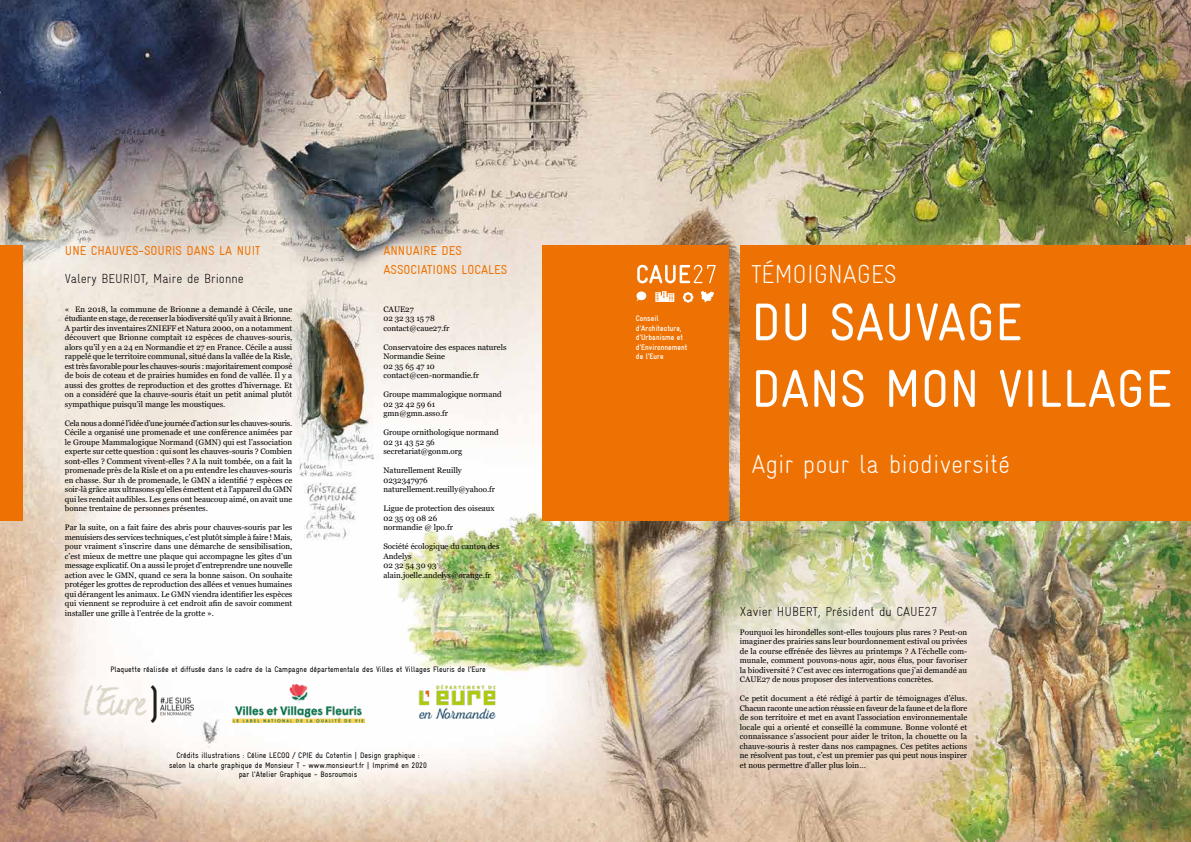
<style>
.page{position:relative;width:1191px;height:842px;background:#fff}
.page>*{position:absolute;margin:0;border:0;box-sizing:border-box;transform-origin:0 0}
.t1{font:53px/66.5px "Gravur Condensed Reg CE";color:#fff}
.t2{font:26px "Gravur Condensed Light CE";color:#fff}
.t3{font:13px "Gravur Condensed Light CE";color:#000}
.t4{font:13px/19px "Gravur Condensed Reg CE";color:#ee7203}
.t5{font:8px/9.5px "Georgia";color:#000}
.t6{font:8px/9.5px "Gravur Condensed Reg CE";color:#000;text-align:center}
.t7{font:8px/9.5px "Gravur Condensed Bold CE";letter-spacing:.005em;color:#fff}
</style>
<div class="page">
<img style="left:0;top:0;width:1191px;height:842px">
<img style="left:409px;top:684px;width:97px;height:38px">
<div style="left:740px;top:245px;width:451px;height:276px;background:#ee7203"></div>
<div style="left:542px;top:245px;width:186px;height:276px;background:#ee7203"></div>
<svg style="left:683px;top:292px;width:10px;height:11px"></svg>
<svg style="left:655px;top:291px;width:19px;height:11px"></svg>
<div style="left:636px;top:291px;width:10px;height:9px;background:#fff;border-radius:50%"></div>
<svg style="left:701px;top:291px;width:13px;height:11px"></svg>
<svg style="left:637px;top:264px;width:78px;height:19px"></svg>
<img style="left:84px;top:686px;width:109px;height:36px">
<img style="left:233px;top:684px;width:132px;height:38px">
<div style="left:0;top:245px;width:23px;height:276px;background:#ee7203"></div>
<h3 class="t4" style="left:65px;top:241px;width:197px">UNE CHAUVES-SOURIS DANS LA NUIT</h3>
<h3 class="t3" style="left:65px;top:271px;width:180px">Valery BEURIOT, Maire de Brionne</h3>
<p class="t5" style="left:65px;top:304px;width:229px;text-align:justify">« En 2018, la commune de Brionne a demandé à Cécile, une étudiante en stage, de recenser la biodiversité qu’il y avait à Brionne.<br>A partir des inventaires ZNIEFF et Natura 2000, on a notamment découvert que Brionne comptait 12 espèces de chauves-souris, alors qu’il y en a 24 en Normandie et 27 en France. Cécile a aussi rappelé que le territoire communal, situé dans la vallée de la Risle, est très favorable pour les chauves-souris : majoritairement composé de bois de coteau et de prairies humides en fond de vallée. Il y a aussi des grottes de reproduction et des grottes d’hivernage. Et on a considéré que la chauve-souris était un petit animal plutôt sympathique puisqu’il mange les moustiques.</p>
<p class="t5" style="left:65px;top:418px;width:229px;text-align:justify">Cela nous a donné l’idée d’une journée d’action sur les chauves-souris.<br>Cécile a organisé une promenade et une conférence animées par le Groupe Mammalogique Normand (GMN) qui est l’association experte sur cette question : qui sont les chauves-souris ? Combien sont-elles ? Comment vivent-elles ? A la nuit tombée, on a fait la promenade près de la Risle et on a pu entendre les chauves-souris en chasse. Sur 1h de promenade, le GMN a identifié 7 espèces ce soir-là grâce aux ultrasons qu’elles émettent et à l’appareil du GMN qui les rendait audibles. Les gens ont beaucoup aimé, on avait une bonne trentaine de personnes présentes.</p>
<p class="t5" style="left:65px;top:523px;width:229px;text-align:justify">Par la suite, on a fait faire des abris pour chauves-souris par les menuisiers des services techniques, c’est plutôt simple à faire ! Mais, pour vraiment s’inscrire dans une démarche de sensibilisation, c’est mieux de mettre une plaque qui accompagne les gîtes d’un message explicatif. On a aussi le projet d’entreprendre une nouvelle action avec le GMN, quand ce sera la bonne saison. On souhaite protéger les grottes de reproduction des allées et venues humaines qui dérangent les animaux. Le GMN viendra identifier les espèces qui viennent se reproduire à cet endroit afin de savoir comment installer une grille à l’entrée de la grotte ».</p>
<h3 class="t4" style="left:383px;top:241px;width:125px">ANNUAIRE DES<br>ASSOCIATIONS LOCALES</h3>
<p class="t5" style="left:383px;top:304px;width:67px">CAUE27<br>02 32 33 15 78 contact@caue27.fr</p>
<p class="t5" style="left:383px;top:342px;width:124px">Conservatoire des espaces naturels<br>Normandie Seine<br>02 35 65 47 10 contact@cen-normandie.fr</p>
<p class="t5" style="left:383px;top:390px;width:120px">Groupe mammalogique normand<br>02 32 42 59 61 gmn@gmn.asso.fr</p>
<p class="t5" style="left:383px;top:428px;width:117px">Groupe ornithologique normand<br>02 31 43 52 56 secretariat@gonm.org</p>
<p class="t5" style="left:383px;top:466px;width:113px">Naturellement Reuilly<br>0232347976 naturellement.reuilly@yahoo.fr</p>
<p class="t5" style="left:383px;top:504px;width:112px">Ligue de protection des oiseaux<br>02 35 03 08 26<br>normandie @ lpo.fr</p>
<p class="t5" style="left:383px;top:542px;width:118px">Société écologique du canton des<br>Andelys<br>02 32 54 30 93 alain.joelle.andelys@orange.fr</p>
<p class="t6" style="left:110px;top:665px;width:377px">Plaquette réalisée et diffusée dans le cadre de la Campagne départementale des Villes et Villages Fleuris de l’Eure</p>
<p class="t6" style="left:169px;top:751px;width:259px">Crédits illustrations : Céline LECOQ / CPIE du Cotentin | Design graphique : selon la charte graphique de Monsieur T - www.monsieurt.fr | Imprimé en 2020 par l’Atelier Graphique - Bosroumois</p>
<p class="t7" style="left:636px;top:314px;width:53px">Conseil d’Architecture, d’Urbanisme et d’Environnement de l’Eure</p>
<h2 class="t2" style="left:751px;top:259px;width:147px">TÉMOIGNAGES</h2>
<h1 class="t1" style="left:751px;top:289px;width:422px">DU SAUVAGE<br>DANS MON VILLAGE</h1>
<h2 class="t2" style="left:751px;top:449px;width:260px">Agir pour la biodiversité</h2>
<h3 class="t3" style="left:740px;top:604px;width:199px">Xavier HUBERT, Président du CAUE27</h3>
<p class="t5" style="left:740px;top:627px;width:229px;text-align:justify">Pourquoi les hirondelles sont-elles toujours plus rares ? Peut-on imaginer des prairies sans leur bourdonnement estival ou privées de la course effrénée des lièvres au printemps ? A l’échelle com&shy;munale, comment pouvons-nous agir, nous élus, pour favoriser la biodiversité ? C’est avec ces interrogations que j’ai demandé au CAUE27 de nous proposer des interventions concrètes.</p>
<p class="t5" style="left:740px;top:694px;width:229px;text-align:justify">Ce petit document a été rédigé à partir de témoignages d’élus.<br>Chacun raconte une action réussie en faveur de la faune et de la flore de son territoire et met en avant l’association environnementale locale qui a orienté et conseillé la commune. Bonne volonté et connaissance s’associent pour aider le triton, la chouette ou la chauve-souris à rester dans nos campagnes. Ces petites actions ne résolvent pas tout, c’est un premier pas qui peut nous inspirer et nous permettre d’aller plus loin…</p>
</div>
